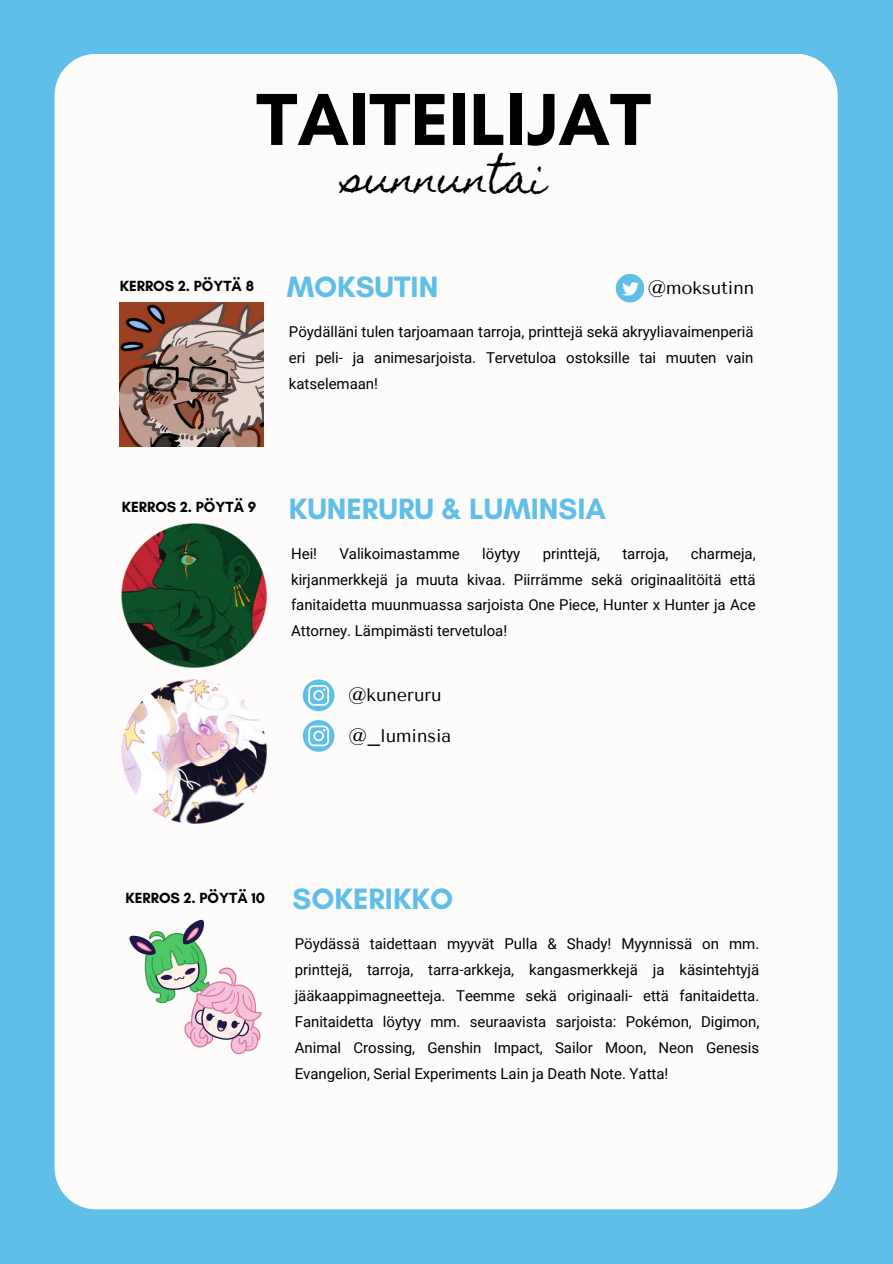
<style>
.page{position:relative;width:893px;height:1264px;background:#fff}
.page>*{position:absolute;margin:0;border:0;box-sizing:border-box;transform-origin:0 0}
.t1{font:700 75px "Glacial Indifference";color:#000}
.t2{font:38.7px "Homemade Apple";color:#000}
.t3{font:700 30px "Glacial Indifference";color:#60bfe8}
.t4{font:18px "Tenor Sans";letter-spacing:-.005em;color:#000}
.t5{font:15px/25.8px "Roboto";color:#000;text-align:justify}
.t6{font:700 15px "Glacial Indifference";color:#000}
</style>
<div class="page">
<div style="left:0;top:0;width:892px;height:1263px;background:#60bfe8"></div>
<svg style="left:120px;top:1209px;width:652px;height:1px"></svg>
<svg style="left:837px;top:120px;width:1px;height:1025px"></svg>
<svg style="left:54px;top:1145px;width:66px;height:65px"></svg>
<svg style="left:772px;top:1145px;width:66px;height:65px"></svg>
<div style="left:55px;top:54px;width:782px;height:1155px;background:#fdfcfb"></div>
<svg style="left:303px;top:679px;width:31px;height:32px"></svg>
<img style="left:120px;top:302px;width:144px;height:144px">
<svg style="left:615px;top:274px;width:29px;height:28px"></svg>
<img style="left:122px;top:523px;width:144px;height:144px">
<img style="left:122px;top:679px;width:144px;height:144px">
<svg style="left:303px;top:720px;width:31px;height:31px"></svg>
<img style="left:126px;top:914px;width:143px;height:144px">
<p class="t1" style="left:256px;top:74px;width:396px">TAITEILIJAT</p>
<p class="t2" style="left:344px;top:156px;width:204px">sunnuntai</p>
<p class="t6" style="left:120px;top:277px;width:136px">KERROS 2. PÖYTÄ 8</p>
<p class="t3" style="left:287px;top:269px;width:153px">MOKSUTIN</p>
<p class="t4" style="left:647px;top:277px;width:108px">@moksutinn</p>
<p class="t5" style="left:289px;top:319px;width:466px">Pöydälläni tulen tarjoamaan tarroja, printtejä sekä akryyliavaimenperiä eri peli- ja animesarjoista. Tervetuloa ostoksille tai muuten vain katselemaan!</p>
<p class="t6" style="left:122px;top:498px;width:136px">KERROS 2. PÖYTÄ 9</p>
<p class="t3" style="left:289px;top:490px;width:319px">KUNERURU &amp; LUMINSIA</p>
<p class="t5" style="left:291px;top:540px;width:466px;text-indent:400px">charmeja, kirjanmerkkejä ja muuta kivaa. Piirrämme sekä originaalitöitä että fanitaidetta muunmuassa sarjoista One Piece, Hunter x Hunter ja Ace Attorney. Lämpimästi tervetuloa!</p>
<p class="t5" style="left:291px;top:540px;width:27px">Hei!</p>
<p class="t5" style="left:339px;top:540px;width:122px">Valikoimastamme</p>
<p class="t5" style="left:482px;top:540px;width:40px">löytyy</p>
<p class="t5" style="left:542px;top:540px;width:59px">printtejä,</p>
<p class="t5" style="left:622px;top:540px;width:48px">tarroja,</p>
<p class="t4" style="left:348px;top:684px;width:95px">@kuneruru</p>
<p class="t4" style="left:348px;top:725px;width:104px">@_luminsia</p>
<p class="t6" style="left:126px;top:888px;width:141px">KERROS 2. PÖYTÄ 10</p>
<p class="t3" style="left:292px;top:880px;width:162px">SOKERIKKO</p>
<p class="t5" style="left:295px;top:931px;width:466px">Pöydässä taidettaan myyvät Pulla &amp; Shady! Myynnissä on mm. printtejä, tarroja, tarra-arkkeja, kangasmerkkejä ja käsintehtyjä jääkaappimagneetteja. Teemme sekä originaali- että fanitaidetta.<br>Fanitaidetta löytyy mm. seuraavista sarjoista: Pokémon, Digimon, Animal Crossing, Genshin Impact, Sailor Moon, Neon Genesis Evangelion, Serial Experiments Lain ja Death Note. Yatta!</p>
</div>
